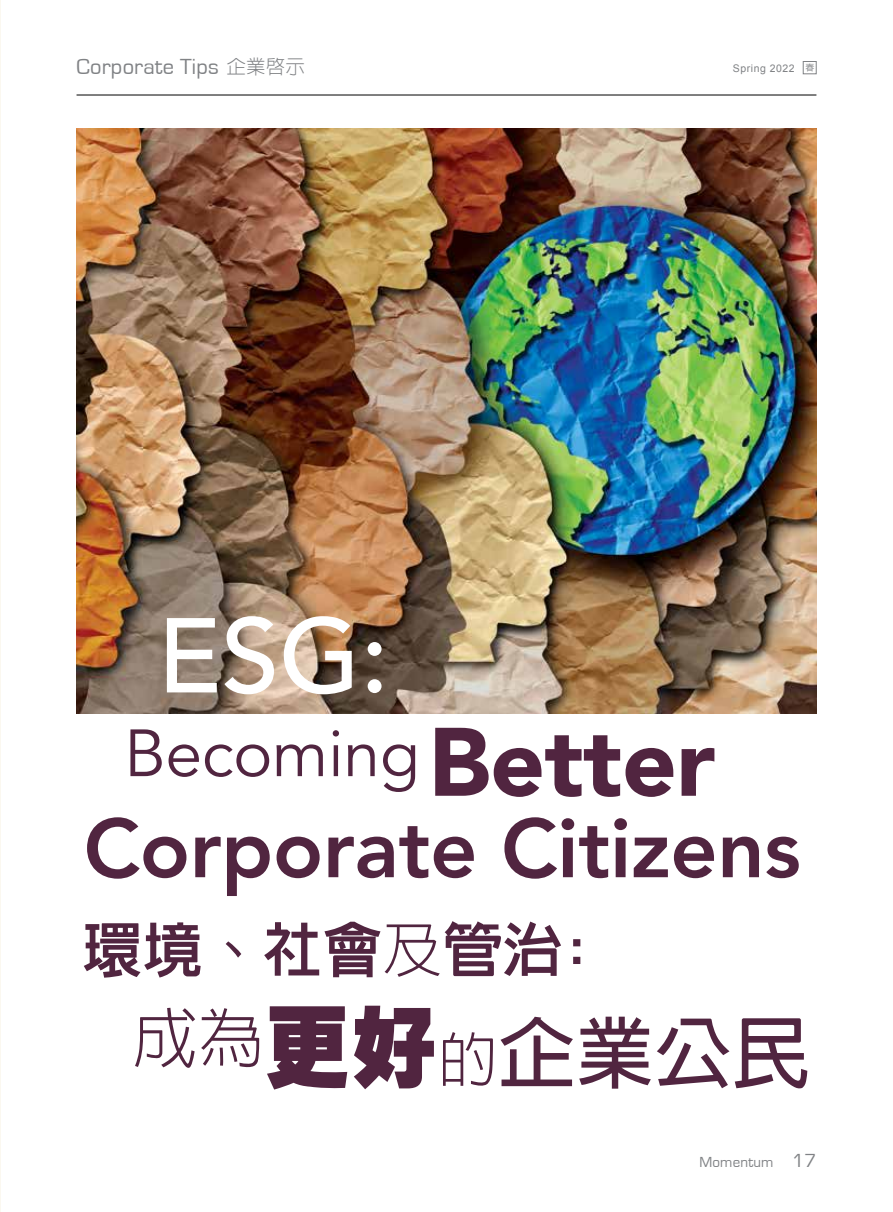
<style>
.page{position:relative;width:893px;height:1212px;background:#fff}
.page>*{position:absolute;margin:0;border:0;box-sizing:border-box;transform-origin:0 0}
.t1{font:500 105px "Avenir";color:#fff}
.t2{font:800 82.5px "Avenir";letter-spacing:-.005em;color:#512540}
.t3{font:700 78px "AR Hei B5";color:#512540}
.t4{font:66px "Avenir";letter-spacing:-.005em;color:#512540}
.t5{font:800 60px "AR Hei B5";color:#512540}
.t6{font:22.5px "Eurostile";letter-spacing:.01em;color:#808285}
.t7{font:15px "Eurostile";letter-spacing:.01em;color:#808285}
.t8{font:10.5px "Arial";letter-spacing:.05em;color:#808285}
.s1{font-family:"AR Hei B5";font-weight:300;font-size:19.5px}
.s2{font-family:"AR Hei B5";font-weight:500;font-size:9px}
.s3{font-weight:900;font-size:96px}
.s4{font-weight:700}
.s5{font-weight:300}
.s6{font-weight:900;font-size:87px}
.s7{font-weight:300;font-size:60px}
.s8{font-size:19.5px}
</style>
<div class="page">
<hr style="left:77px;top:95px;width:739px;height:1px;background:#000">
<div style="left:803px;top:61px;width:13px;height:13px;border:1px solid #808285"></div>
<img style="left:77px;top:129px;width:739px;height:585px">
<p class="t6" style="left:77px;top:55px;width:230px">Corporate Tips <span class="s1">企業啟示</span></p>
<p class="t8" style="left:733px;top:62px;width:83px">Spring 2022 <span class="s2">春</span></p>
<h1 class="t1" style="left:157px;top:595px;width:233px">ESG:</h1>
<h3 class="t4" style="left:124px;top:715px;width:593px">Becoming<span class="s3">Better</span></h3>
<h2 class="t2" style="left:84px;top:800px;width:719px">Corporate Citizens</h2>
<h3 class="t5" style="left:82px;top:919px;width:511px">環境<span class="s4">、</span>社會<span class="s5">及</span>管治<span class="s4">:</span></h3>
<h3 class="t3" style="left:132px;top:1014px;width:679px"><sup>成為</sup><span class="s6">更好</span><span class="s7">的</span>企業公民</h3>
<p class="t7" style="left:699px;top:1154px;width:118px">Momentum <span class="s8">17</span></p>
</div>
